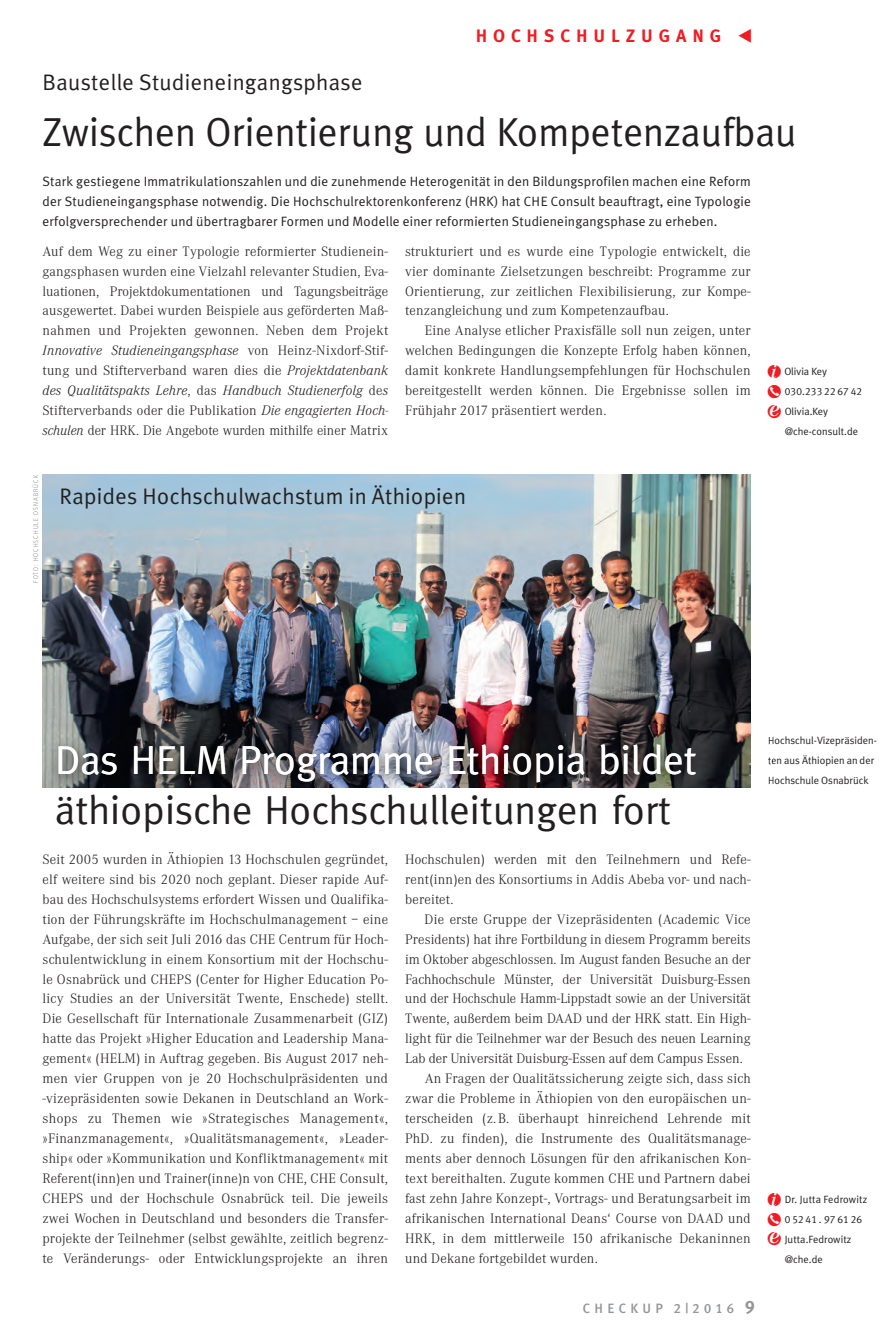
<style>
.page{position:relative;width:893px;height:1340px;background:#fff}
.page>*{position:absolute;margin:0;border:0;box-sizing:border-box;transform-origin:0 0}
.t1{font:40.5px "Meta Plus Normal";color:#231f20}
.t2{font:40.5px "Meta";color:#231f20}
.t3{font:40.5px "Meta";color:#fff}
.t4{font:22.5px "Meta Plus Normal";letter-spacing:.015em;color:#231f20}
.t5{font:700 18px "Meta Plus";letter-spacing:.33em;color:#ee1d23}
.t6{font:300 14.25px/20px "Corporate A";letter-spacing:.015em;color:#231f20;text-align:justify}
.t7{font:13.5px/20px "Meta Plus Normal";letter-spacing:.015em;color:#231f20;text-align:justify}
.t8{font:13.5px "Meta Plus Medium Caps";letter-spacing:.32em;color:#939598}
.t9{font:10.5px/20px "Meta Plus Normal";color:#231f20}
.t10{font:10.5px "Meta Plus Normal Caps";letter-spacing:.015em;color:#231f20}
.t11{font:300 6.75px "Frutiger Condensed BQ";letter-spacing:.175em;color:#939598}
.s1{font-style:italic}
.s2{font-family:"Meta Plus Bold Caps";font-size:18px}
</style>
<div class="page">
<img style="left:43px;top:475px;width:708px;height:249px">
<svg style="left:769px;top:737px;width:4px;height:8px"></svg>
<svg style="left:768px;top:757px;width:5px;height:7px"></svg>
<svg style="left:769px;top:776px;width:4px;height:8px"></svg>
<img style="left:43px;top:724px;width:708px;height:64px">
<h2 class="t4" style="left:43px;top:69px;width:321px">Baustelle Studieneingangsphase</h2>
<p class="t5" style="left:476px;top:26px;width:247px">HOCHSCHULZUGANG</p>
<h1 class="t1" style="left:43px;top:108px;width:756px">Zwischen Orientierung und Kompetenzaufbau</h1>
<p class="t7" style="left:43px;top:171px;width:710px">Stark gestiegene Immatrikulationszahlen und die zunehmende Heterogenität in den Bildungsprofilen machen eine Reform der Studieneingangsphase notwendig. Die Hochschulrektorenkonferenz (HRK) hat CHE Consult beauftragt, eine Typologie erfolgversprechender und übertragbarer Formen und Modelle einer reformierten Studieneingangsphase zu erheben.</p>
<p class="t6" style="left:43px;top:241px;width:347px">Auf dem Weg zu einer Typologie reformierter Studienein&shy;gangsphasen wurden eine Vielzahl relevanter Studien, Eva&shy;luationen, Projektdokumentationen und Tagungsbeiträge ausgewertet. Dabei wurden Beispiele aus geförderten Maß&shy;nahmen und Projekten gewonnen. Neben dem Projekt <span class="s1">Innovative Studieneingangsphase</span> von Heinz-Nixdorf-Stif&shy;tung und Stifterverband waren dies die <span class="s1">Projektdatenbank des Qualitätspakts Lehre</span>, das <span class="s1">Handbuch Studienerfolg</span> de<span class="s1">s </span>Stifterverbands oder die Publikation <span class="s1">Die engagierten Hoch&shy;schulen</span> der HRK. Die Angebote wurden mithilfe einer Matrix</p>
<p class="t6" style="left:405px;top:241px;width:347px">strukturiert und es wurde eine Typologie entwickelt, die vier dominante Zielsetzungen beschreibt: Programme zur Orientierung, zur zeitlichen Flexibilisierung, zur Kompe&shy;tenzangleichung und zum Kompetenzaufbau.</p>
<p class="t6" style="left:405px;top:320px;width:347px;text-indent:19px">Eine Analyse etlicher Praxisfälle soll nun zeigen, unter welchen Bedingungen die Konzepte Erfolg haben können, damit konkrete Handlungsempfehlungen für Hochschulen bereitgestellt werden können. Die Ergebnisse sollen im Frühjahr 2017 präsentiert werden.</p>
<p class="t11" style="left:32px;top:583px;width:109px;rotate:-90deg">FOTO: HOCHSCHULE OSNABRÜCK</p>
<h2 class="t4" style="left:60px;top:483px;width:408px">Rapides Hochschulwachstum in Äthiopien</h2>
<p class="t9" style="left:784px;top:362px;width:44px">Olivia Key</p>
<p class="t10" style="left:785px;top:385px;width:79px">030.233 22 67 42</p>
<p class="t9" style="left:785px;top:401px;width:75px">Olivia.Key @che-consult.de</p>
<h1 class="t3" style="left:55px;top:736px;width:643px">Das HELM Programme Ethiopia bildet</h1>
<h1 class="t2" style="left:55px;top:786px;width:617px">äthiopische Hochschulleitungen fort</h1>
<p class="t6" style="left:42px;top:849px;width:347px">Seit 2005 wurden in Äthiopien 13 Hochschulen gegründet, elf weitere sind bis 2020 noch geplant. Dieser rapide Auf&shy;bau des Hochschulsystems erfordert Wissen und Qualifika&shy;tion der Führungskräfte im Hochschulmanagement – eine Aufgabe, der sich seit Juli 2016 das CHE Centrum für Hoch&shy;schulentwicklung in einem Konsortium mit der Hochschu&shy;le Osnabrück und CHEPS (Center for Higher Education Po&shy;licy Studies an der Universität Twente, Enschede) stellt.<br>Die Gesellschaft für Internationale Zusammenarbeit (GIZ) hatte das Projekt »Higher Education and Leadership Mana&shy;gement« (HELM) in Auftrag gegeben. Bis August 2017 neh&shy;men vier Gruppen von je 20 Hochschulpräsidenten und -vizepräsidenten sowie Dekanen in Deutschland an Work - shops zu Themen wie »Strategisches Management«, »Finanzmanagement«, »Qualitätsmanagement«, »Leader - ship« oder »Kommunikation und Konfliktmanagement« mit Referent(inn)en und Trainer(inne)n von CHE, CHE Consult, CHEPS und der Hochschule Osnabrück teil. Die jeweils zwei Wochen in Deutschland und besonders die Transfer&shy;projekte der Teilnehmer (selbst gewählte, zeitlich begrenz&shy;te Veränderungs- oder Entwicklungsprojekte an ihren</p>
<p class="t6" style="left:405px;top:849px;width:347px">Hochschulen) werden mit den Teilnehmern und Refe - rent(inn)en des Konsortiums in Addis Abeba vor- und nach&shy;bereitet.</p>
<p class="t6" style="left:425px;top:908px;width:328px">Die erste Gruppe der Vizepräsidenten (Academic Vice</p>
<p class="t6" style="left:405px;top:928px;width:347px">Presidents) hat ihre Fortbildung in diesem Programm bereits</p>
<p class="t6" style="left:405px;top:948px;width:347px">im Oktober abgeschlossen. Im August fanden Besuche an der</p>
<p class="t6" style="left:405px;top:968px;width:347px">Fachhochschule Münster, der Universität Duisburg-Essen</p>
<p class="t6" style="left:405px;top:988px;width:347px">und der Hochschule Hamm-Lippstadt sowie an der Universität</p>
<p class="t6" style="left:405px;top:1008px;width:347px">Twente, außerdem beim DAAD und der HRK statt. Ein High-</p>
<p class="t6" style="left:405px;top:1028px;width:347px">light für die Teilnehmer war der Besuch des neuen Learning</p>
<p class="t6" style="left:405px;top:1048px;width:339px">Lab der Universität Duisburg-Essen auf dem Campus Essen.</p>
<p class="t6" style="left:425px;top:1068px;width:328px">An Fragen der Qualitätssicherung zeigte sich, dass sich</p>
<p class="t6" style="left:405px;top:1088px;width:347px">zwar die Probleme in Äthiopien von den europäischen un-</p>
<p class="t6" style="left:405px;top:1108px;width:347px">terscheiden (z.B. überhaupt hinreichend Lehrende mit</p>
<p class="t6" style="left:405px;top:1128px;width:347px">PhD. zu finden), die Instrumente des Qualitätsmanage-</p>
<p class="t6" style="left:405px;top:1148px;width:347px">ments aber dennoch Lösungen für den afrikanischen Kon-</p>
<p class="t6" style="left:405px;top:1168px;width:347px">text bereithalten. Zugute kommen CHE und Partnern dabei</p>
<p class="t6" style="left:405px;top:1187px;width:347px">fast zehn Jahre Konzept-, Vortrags- und Beratungsarbeit im</p>
<p class="t6" style="left:405px;top:1207px;width:347px">afrikanischen International Deans‘ Course von DAAD und</p>
<p class="t6" style="left:405px;top:1227px;width:347px">HRK, in dem mittlerweile 150 afrikanische Dekaninnen</p>
<p class="t6" style="left:405px;top:1247px;width:194px">und Dekane fortgebildet wurden.</p>
<p class="t9" style="left:768px;top:730px;width:111px">Hochschul-Vizepräsiden&shy;ten aus Äthiopien an der<br>Hochschule Osnabrück</p>
<p class="t9" style="left:785px;top:1189px;width:84px">Dr. Jutta Fedrowitz</p>
<p class="t10" style="left:785px;top:1212px;width:79px">05241.976126</p>
<p class="t9" style="left:785px;top:1229px;width:68px">Jutta.Fedrowitz @che.de</p>
<p class="t8" style="left:583px;top:1299px;width:174px">CHECKUP 2|2016 <span class="s2">9</span></p>
</div>
